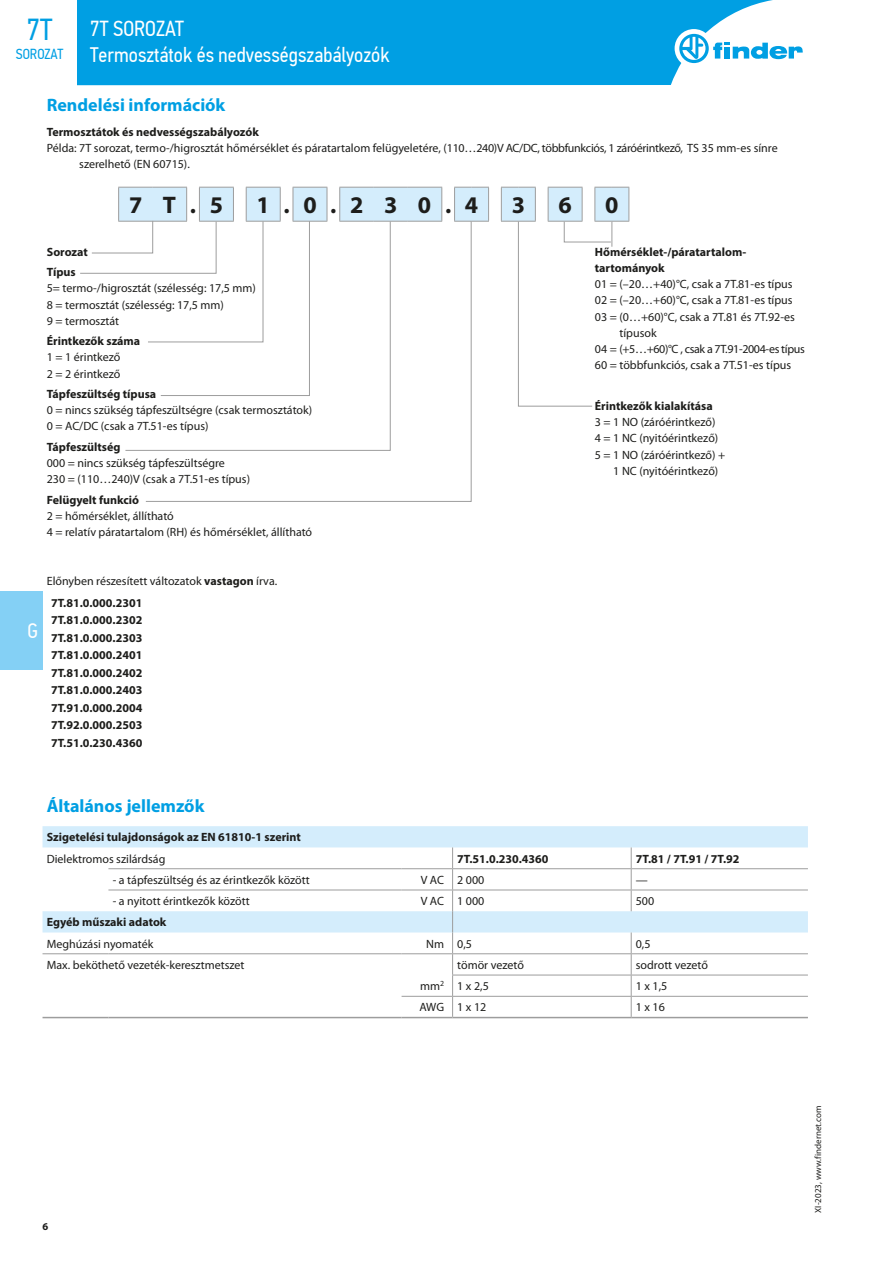
<style>
.page{position:relative;width:893px;height:1263px;background:#fff}
.page>*{position:absolute;margin:0;border:0;box-sizing:border-box;transform-origin:0 0}
.t1{font:30.3px "PF Din Text Cond Pro";color:#009fe3}
.t2{font:700 24px "Myriad Pro";color:#1d1d1b}
.t3{font:21.75px "PF Din Text Cond Pro";color:#fff}
.t4{font:21px "PF Din Text Cond Pro";color:#fff}
.t5{font:700 18px "Myriad Pro";color:#009fe3}
.t6{font:14.55px "PF Din Text Cond Pro";color:#009fe3}
.t7{font:12px/16.2px "Myriad Pro";color:#1d1d1b}
.t8{font:700 12px/17.5px "Myriad Pro";color:#1d1d1b}
.t9{font:12px "Myriad Pro";letter-spacing:-.03em;color:#1d1d1b}
.t10{font:700 10.5px "Myriad Pro";color:#1d1d1b}
.t11{font:9px "Myriad Pro";color:#1d1d1b}
.s1{font-weight:700}
</style>
<div class="page">
<svg style="left:43px;top:826px;width:765px;height:106px"></svg>
<hr style="left:43px;top:953px;width:65px;height:1px;background:#9d9d9d">
<hr style="left:108px;top:953px;width:294px;height:1px;background:#9d9d9d">
<hr style="left:402px;top:953px;width:51px;height:1px;background:#9d9d9d">
<hr style="left:453px;top:953px;width:178px;height:1px;background:#9d9d9d">
<hr style="left:631px;top:953px;width:177px;height:1px;background:#9d9d9d">
<hr style="left:452px;top:975px;width:179px;height:1px;background:#9d9d9d">
<hr style="left:631px;top:975px;width:177px;height:1px;background:#9d9d9d">
<hr style="left:402px;top:1017px;width:51px;height:1px;background:#9d9d9d">
<hr style="left:453px;top:1017px;width:178px;height:1px;background:#9d9d9d">
<hr style="left:631px;top:1017px;width:177px;height:1px;background:#9d9d9d">
<hr style="left:453px;top:868px;width:178px;height:1px;background:#9d9d9d">
<hr style="left:631px;top:868px;width:177px;height:1px;background:#9d9d9d">
<hr style="left:453px;top:890px;width:178px;height:1px;background:#9d9d9d">
<hr style="left:631px;top:890px;width:177px;height:1px;background:#9d9d9d">
<hr style="left:402px;top:996px;width:51px;height:1px;background:#9d9d9d">
<hr style="left:453px;top:996px;width:178px;height:1px;background:#9d9d9d">
<hr style="left:631px;top:996px;width:177px;height:1px;background:#9d9d9d">
<svg style="left:631px;top:932px;width:1px;height:85px"></svg>
<hr style="left:108px;top:868px;width:294px;height:1px;background:#9d9d9d">
<hr style="left:402px;top:868px;width:51px;height:1px;background:#9d9d9d">
<hr style="left:108px;top:890px;width:294px;height:1px;background:#9d9d9d">
<hr style="left:402px;top:890px;width:51px;height:1px;background:#9d9d9d">
<hr style="left:43px;top:1017px;width:65px;height:1px;background:#9d9d9d">
<hr style="left:108px;top:1017px;width:294px;height:1px;background:#9d9d9d">
<svg style="left:631px;top:847px;width:1px;height:64px"></svg>
<svg style="left:452px;top:847px;width:1px;height:170px"></svg>
<svg style="left:145px;top:407px;width:327px;height:95px"></svg>
<svg style="left:80px;top:187px;width:549px;height:220px"></svg>
<div style="left:0;top:591px;width:43px;height:79px;background:#84d0f5"></div>
<div style="left:77px;top:0;width:696px;height:85px;background:#009fe3"></div>
<div style="left:675px;top:29px;width:38px;height:39px;background:#fff;border-radius:50%"></div>
<svg style="left:679px;top:34px;width:124px;height:29px"></svg>
<h1 class="t1" style="left:27px;top:11px;width:27px">7T</h1>
<p class="t6" style="left:16px;top:46px;width:49px">SOROZAT</p>
<h3 class="t3" style="left:90px;top:16px;width:95px">7T SOROZAT</h3>
<h3 class="t4" style="left:90px;top:42px;width:301px">Termosztátok és nedvességszabályozók</h3>
<h3 class="t4" style="left:28px;top:619px;width:12px">G</h3>
<h3 class="t5" style="left:47px;top:93px;width:180px">Rendelési információk</h3>
<p class="t8" style="left:47px;top:123px;width:214px">Termosztátok és nedvességszabályozók</p>
<p class="t7" style="left:79px;top:140px;width:700px;text-indent:-33px">Példa: 7T sorozat, termo-/higrosztát hőmérséklet és páratartalom felü gyeletére, (110…240)V AC/DC, többfunkciós, 1 záróérintkező, TS 35 mm-es sínre szerelhető (EN 60715).</p>
<h2 class="t2" style="left:129px;top:189px;width:95px">7 T.5</h2>
<h2 class="t2" style="left:257px;top:189px;width:223px">1.0.2 3 0.4</h2>
<h2 class="t2" style="left:512px;top:189px;width:15px">3</h2>
<h2 class="t2" style="left:558px;top:189px;width:15px">6</h2>
<h2 class="t2" style="left:605px;top:189px;width:15px">0</h2>
<p class="t8" style="left:47px;top:241px;width:43px;line-height:20.4px">Sorozat<br>Típus</p>
<p class="t7" style="left:47px;top:280px;width:211px">5= termo-/higrosztát (szélesség: 17,5 mm)<br>8 = termosztát (szélesség: 17,5 mm)<br>9 = termosztát</p>
<p class="t8" style="left:47px;top:332px;width:95px">Érintkezők száma</p>
<p class="t7" style="left:47px;top:349px;width:75px">1 = 1 érintkező<br>2 = 2 érintkező</p>
<p class="t8" style="left:47px;top:385px;width:111px">Tápfeszültség típusa</p>
<p class="t7" style="left:47px;top:402px;width:267px">0 = nincs szü kség tápfeszü ltségre (csak termosztátok)<br>0 = AC/DC (csak a 7T.51-es típus)</p>
<p class="t8" style="left:47px;top:438px;width:75px">Tápfeszültség</p>
<p class="t7" style="left:47px;top:455px;width:205px">000 = nincs szü kség tápfeszü ltségre<br>230 = (110…240)V (csak a 7T.51-es típus)</p>
<p class="t8" style="left:47px;top:491px;width:94px">Felügyelt funkció</p>
<p class="t7" style="left:47px;top:508px;width:267px">2 = hőmérséklet, állítható<br>4 = relatív páratartalom (RH) és hőmérséklet, állítható</p>
<p class="t7" style="left:51px;top:570px;width:228px;line-height:21.8px;text-indent:-4px">Előnyben részesített változatok <span class="s1">vastagon</span> írva.<br><span class="s1">7T.81.0.000.2301</span></p>
<p class="t8" style="left:51px;top:611px;width:93px;text-align:justify">7T.81.0.000.2302<br>7T.81.0.000.2303<br>7T.81.0.000.2401<br>7T.81.0.000.2402<br>7T.81.0.000.2403<br>7T.91.0.000.2004<br>7T.92.0.000.2503<br>7T.51.0.230.4360</p>
<p class="t8" style="left:595px;top:243px;width:153px;line-height:16.2px">Hőmérséklet-/páratartalom&shy;tartományok</p>
<p class="t7" style="left:595px;top:276px;width:199px">01 = (–20…+40)°C, csak a 7T.81-es típus</p>
<p class="t7" style="left:595px;top:292px;width:199px">02 = (–20…+60)°C, csak a 7T.81-es típus</p>
<p class="t7" style="left:595px;top:308px;width:202px">03 = (0…+60)°C, csak a 7T.81 és 7T.92-es</p>
<p class="t7" style="left:619px;top:324px;width:39px">típusok</p>
<p class="t9" style="left:595px;top:341px;width:211px">04 = (+5…+60)°C , csak a 7T.91-2004-es típus</p>
<p class="t7" style="left:595px;top:357px;width:198px">60 = többfunkciós, csak a 7T.51-es típus</p>
<p class="t8" style="left:595px;top:397px;width:119px">Érintkezők kialakítása</p>
<p class="t7" style="left:595px;top:414px;width:122px">3 = 1 NO (záróérintkező)</p>
<p class="t7" style="left:595px;top:430px;width:125px">4 = 1 NC (nyitóérintkező)</p>
<p class="t7" style="left:595px;top:446px;width:132px">5 = 1 NO (záróérintkező) +</p>
<p class="t7" style="left:613px;top:462px;width:106px">1 NC (nyitóérintkező)</p>
<h3 class="t5" style="left:47px;top:794px;width:159px">Általános jellemzők</h3>
<p class="t8" style="left:47px;top:828px;width:256px">Szigetelési tulajdonságok az EN 61810-1 szerint</p>
<p class="t7" style="left:47px;top:850px;width:120px">Dielektromos szilárdság</p>
<p class="t8" style="left:457px;top:849px;width:93px">7T.51.0.230.4360</p>
<p class="t8" style="left:636px;top:849px;width:105px">7T.81 / 7T.91 / 7T.92</p>
<p class="t7" style="left:113px;top:871px;width:199px">- a tápfeszü ltség és az érintkezők között</p>
<p class="t7" style="left:421px;top:871px;width:65px">V AC 2 000</p>
<p class="t7" style="left:636px;top:871px;width:13px">—</p>
<p class="t7" style="left:113px;top:893px;width:139px">- a nyitott érintkezők között</p>
<p class="t7" style="left:421px;top:893px;width:65px">V AC 1 000</p>
<p class="t7" style="left:636px;top:893px;width:20px">500</p>
<p class="t8" style="left:47px;top:913px;width:121px">Egyéb műszaki adatok</p>
<p class="t7" style="left:47px;top:935px;width:108px">Meghúzási nyomaték</p>
<p class="t7" style="left:426px;top:935px;width:47px">Nm 0,5</p>
<p class="t7" style="left:636px;top:935px;width:16px">0,5</p>
<p class="t7" style="left:47px;top:957px;width:199px">Max. beköthető vezeték-keresztmetszet</p>
<p class="t7" style="left:457px;top:957px;width:68px">tömör vezető</p>
<p class="t7" style="left:636px;top:957px;width:74px">sodrott vezető</p>
<p class="t7" style="left:420px;top:978px;width:70px">mm<sup>2</sup> 1 x 2,5</p>
<p class="t7" style="left:636px;top:978px;width:33px">1 x 1,5</p>
<p class="t7" style="left:419px;top:999px;width:68px">AWG 1 x 12</p>
<p class="t7" style="left:636px;top:999px;width:31px">1 x 16</p>
<p class="t10" style="left:43px;top:1219px;width:7px">6</p>
<p class="t11" style="left:812px;top:1213px;width:108px;rotate:-90deg">XI-2023, www.findernet.com</p>
</div>
